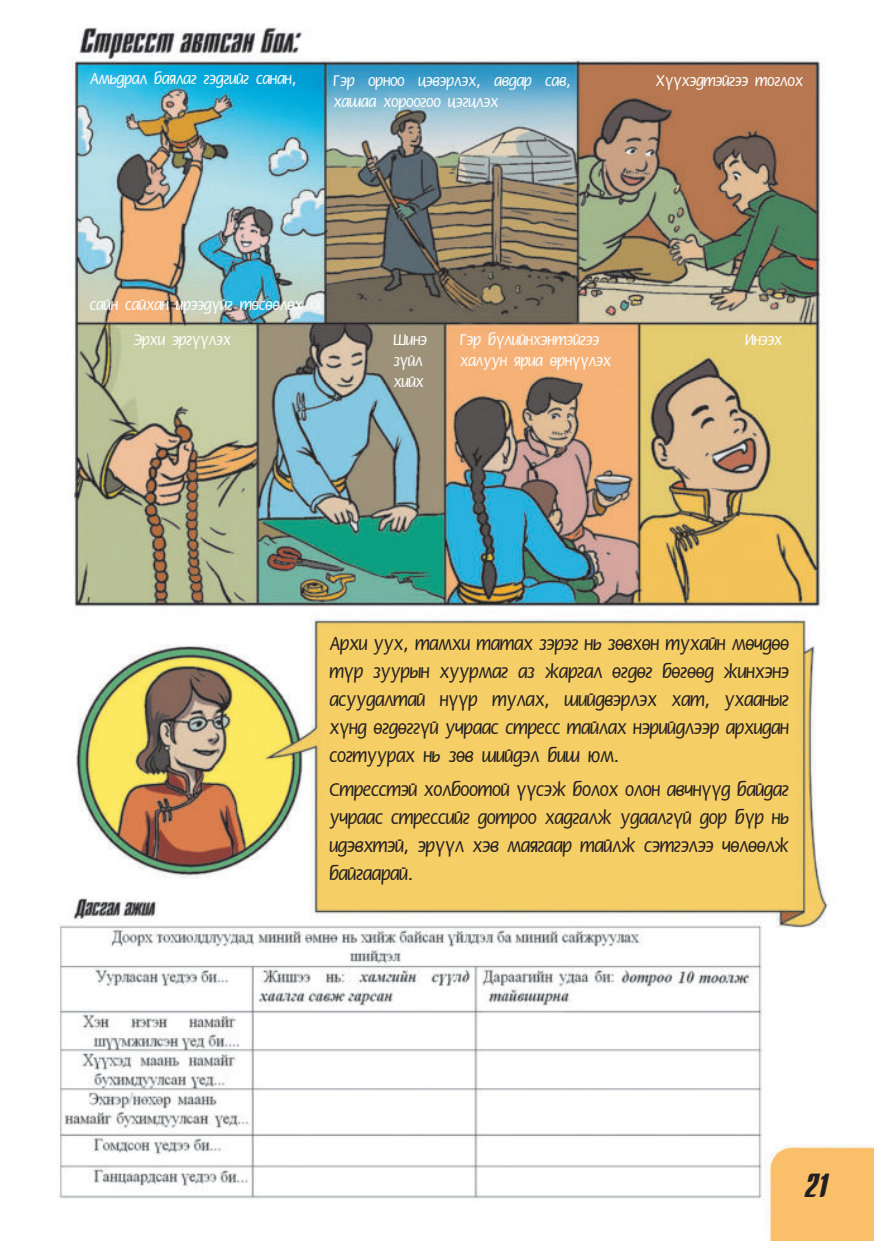
<style>
.page{position:relative;width:874px;height:1241px;background:#fff}
.page>*{position:absolute;margin:0;border:0;box-sizing:border-box;transform-origin:0 0}
.t1{font:33.25px "MAK Dagger";color:#231f20}
.t2{font:21px/28px "MAK Flower";color:#231f20;text-align:justify;scale:.95 1}
.t3{font:17.5px/21px "MAK Flower";color:#fff;scale:.95 1}
</style>
<div class="page">
<img style="left:59px;top:27px;width:814px;height:1213px">
<div style="left:770px;top:1147px;width:103px;height:93px;background:#fac069"></div>
<p class="t3" style="left:90px;top:69px;width:219px">Амьдрал баялаг гэдгийг санан,</p>
<p class="t3" style="left:334px;top:71px;width:251px">Гэр орноо цэвэрлэх, авдар сав, хашаа хороогоо цэгцлэх</p>
<p class="t3" style="left:655px;top:71px;width:156px">Хүүхэдтэйгээ тоглох</p>
<p class="t3" style="left:134px;top:289px;width:179px;line-height:34.3px;text-indent:-44px">сайн сайхан ирээдүйг төсөөлөх<br>Эрхи эргүүлэх</p>
<p class="t3" style="left:393px;top:330px;width:36px">Шинэ зүйл хийх</p>
<p class="t3" style="left:460px;top:330px;width:160px">Гэр бүлийнхэнтэйгээ халуун яриа өрнүүлэх</p>
<p class="t3" style="left:745px;top:330px;width:40px">Инээх</p>
<p class="t2" style="left:329px;top:630px;width:485px">Архи уух, тамхи татах зэрэг нь зөвхөн тухайн мөчдөө түр зуурын хуурмаг аз жаргал өгдөг бөгөөд жинхэнэ асуудалтай нүүр тулах, шийдвэрлэх хат, ухааныг хүнд өгдөггүй учраас стресс тайлах нэрийдлээр архидан согтуурах нь зөв шийдэл биш юм.</p>
<p class="t2" style="left:329px;top:776px;width:485px">Стресстэй холбоотой үүсэж болох олон авчнүүд байдаг учраас стрессийг дотроо хадгалж удаалгүй дор бүр нь идэвхтэй, эрүүл хэв маягаар тайлж сэтгэлээ чөлөөлж байгаарай.</p>
<h1 class="t1" style="left:804px;top:1173px;width:25px">21</h1>
</div>
